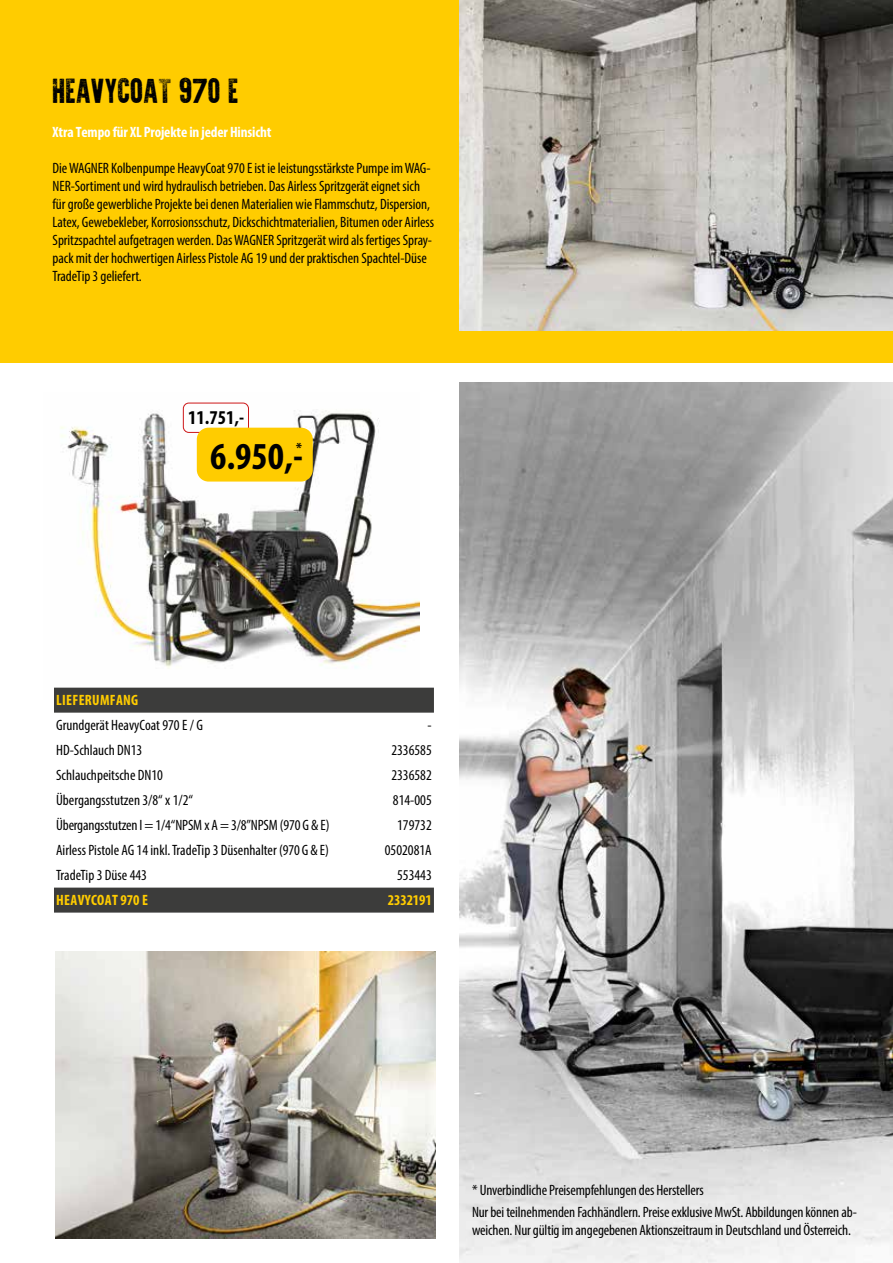
<style>
.page{position:relative;width:893px;height:1263px;background:#fff}
.page>*{position:absolute;margin:0;border:0;box-sizing:border-box;transform-origin:0 0}
.t1{font:700 condensed 38.25px "Myriad Pro";color:#000}
.t2{font:30px "Waris Over";color:#000}
.t3{font:700 condensed 19.65px "Myriad Pro";color:#000}
.t4{font:condensed 15px/18px "Myriad Pro";letter-spacing:-.005em;color:#000}
.t5{font:700 condensed 15px "Myriad Pro";letter-spacing:-.01em;color:#fff}
.t6{font:700 condensed 15px "Myriad Pro";letter-spacing:.02em;color:#fc0}
.t7{font:700 condensed 15px "Myriad Pro";letter-spacing:-.01em;color:#fc0}
.t8{font:700 condensed 15px "Myriad Pro";color:#000}
</style>
<div class="page">
<img style="left:54px;top:402px;width:366px;height:286px">
<div style="left:0;top:0;width:893px;height:362px;background:#fc0"></div>
<div style="left:183px;top:403px;width:66px;height:30px;border:1px solid #cd1719;border-radius:6px"></div>
<div style="left:197px;top:428px;width:116px;height:54px;background:#fc0;border-radius:12px"></div>
<svg style="left:54px;top:688px;width:380px;height:224px"></svg>
<img style="left:55px;top:951px;width:380px;height:288px">
<img style="left:459px;top:383px;width:434px;height:880px">
<img style="left:459px;top:0;width:434px;height:331px">
<h2 class="t2" style="left:53px;top:78px;width:188px">HEAVYCOAT 970 E</h2>
<p class="t5" style="left:53px;top:123px;width:220px">Xtra Tempo für XL Projekte in jeder Hinsicht</p>
<p class="t4" style="left:53px;top:159px;width:383px">Die WAGNER Kolbenpumpe HeavyCoat 970 E ist ie leistungsstärkste Pumpe im WAG-NER-Sortiment und wird hydraulisch betrieben. Das Airless Spritzgerät eignet sich für große gewerbliche Projekte bei denen Materialien wie Flammschutz, Dispersion, Latex, Gewebekleber, Korrosionsschutz, Dickschichtmaterialien, Bitumen oder Airless Spritzspachtel aufgetragen werden. Das WAGNER Spritzgerät wird als fertiges Spray&shy;pack mit der hochwertigen Airless Pistole AG 19 und der praktischen Spachtel-Düse TradeTip 3 geliefert.</p>
<h3 class="t3" style="left:188px;top:406px;width:57px">11.751,-</h3>
<h1 class="t1" style="left:210px;top:432px;width:94px">6.950,-</h1>
<p class="t8" style="left:296px;top:439px;width:7px">*</p>
<p class="t6" style="left:56px;top:691px;width:84px">LIEFERUMFANG</p>
<p class="t4" style="left:56px;top:716px;width:148px">Grundgerät HeavyCoat 970 E / G</p>
<p class="t4" style="left:428px;top:716px;width:6px">-</p>
<p class="t4" style="left:56px;top:741px;width:88px">HD-Schlauch DN13</p>
<p class="t4" style="left:391px;top:741px;width:42px">2336585</p>
<p class="t4" style="left:56px;top:766px;width:108px">Schlauchpeitsche DN10</p>
<p class="t4" style="left:391px;top:766px;width:42px">2336582</p>
<p class="t4" style="left:56px;top:791px;width:138px">Übergangsstutzen 3/8“ x 1/2“</p>
<p class="t4" style="left:393px;top:791px;width:40px">814-005</p>
<p class="t4" style="left:56px;top:816px;width:275px">Übergangsstutzen I = 1/4“NPSM x A = 3/8”NPSM (970 G &amp; E)</p>
<p class="t4" style="left:397px;top:816px;width:36px">179732</p>
<p class="t4" style="left:56px;top:841px;width:274px">Airless Pistole AG 14 inkl. TradeTip 3 Düsenhalter (970 G &amp; E)</p>
<p class="t4" style="left:385px;top:841px;width:48px">0502081A</p>
<p class="t4" style="left:56px;top:866px;width:92px">TradeTip 3 Düse 443</p>
<p class="t4" style="left:397px;top:866px;width:36px">553443</p>
<p class="t6" style="left:56px;top:891px;width:93px">HEAVYCOAT 970 E</p>
<p class="t7" style="left:388px;top:891px;width:45px">2332191</p>
<p class="t4" style="left:472px;top:1180px;width:233px">* Unverbindliche Preisempfehlungen des Herstellers</p>
<p class="t4" style="left:472px;top:1202px;width:386px">Nur bei teilnehmenden Fachhändlern. Preise exklusive MwSt. Abbildungen können ab&shy;weichen. Nur gültig im angegebenen Aktionszeitraum in Deutschland und Österreich.</p>
</div>
